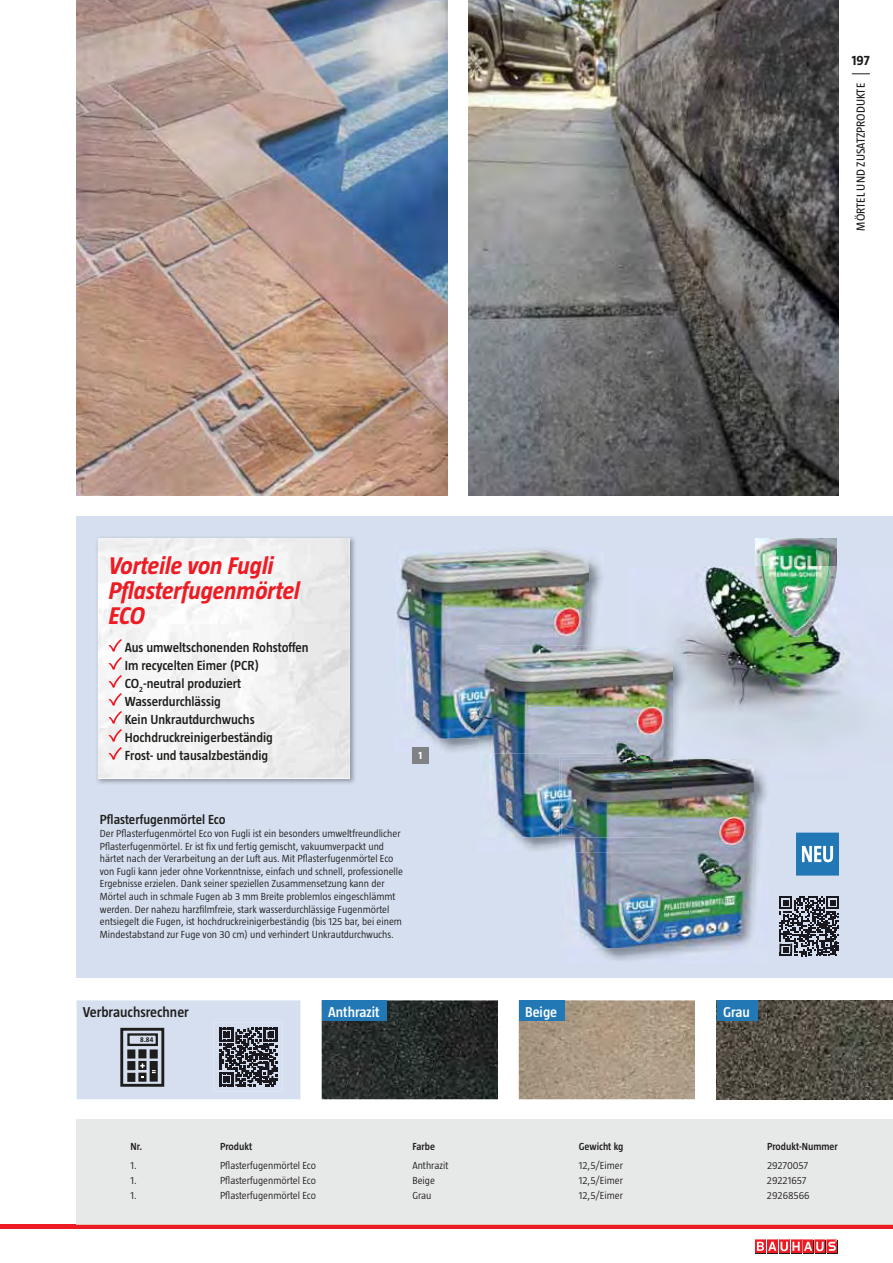
<style>
.page{position:relative;width:893px;height:1263px;background:#fff}
.page>*{position:absolute;margin:0;border:0;box-sizing:border-box;transform-origin:0 0}
.t1{font:italic 700 24.75px/25.2px "Taz";color:#ed1c24}
.t2{font:600 14.7px "Taz";color:#fff}
.t3{font:600 14.7px "Taz";color:#1d1d1b}
.t4{font:600 13.5px/18px "Taz";color:#1d1d1b}
.t5{font:700 13.5px "Taz";color:#1d1d1b}
.t6{font:12px "Taz";color:#1d1d1b}
.t7{font:700 10.8px "Taz";color:#fff}
.t8{font:300 10.5px/12.6px "Taz";color:#1d1d1b}
.t9{font:600 10.5px "Taz";color:#1d1d1b}
.t10{font:700 6.9px "Taz";color:#1d1d1b}
</style>
<div class="page">
<div style="left:77px;top:517px;width:816px;height:461px;background:#d6dfef"></div>
<img style="left:322px;top:1000px;width:176px;height:99px">
<img style="left:717px;top:1000px;width:176px;height:99px">
<img style="left:519px;top:1000px;width:176px;height:99px">
<hr style="left:0;top:1225px;width:893px;height:4px;background:#ed1c24">
<div style="left:77px;top:1120px;width:816px;height:105px;background:#e7e8e8"></div>
<hr style="left:77px;top:1225px;width:816px;height:1px;background:#e5c0b1">
<svg style="left:779px;top:896px;width:60px;height:61px"></svg>
<div style="left:797px;top:833px;width:41px;height:42px;background:#2178b5"></div>
<div style="left:796px;top:833px;width:43px;height:42px;border:2px solid #2178b5"></div>
<svg style="left:802px;top:846px;width:31px;height:16px"></svg>
<div style="left:322px;top:1000px;width:65px;height:21px;background:#2178b5"></div>
<div style="left:519px;top:1000px;width:46px;height:21px;background:#2178b5"></div>
<div style="left:717px;top:1000px;width:41px;height:21px;background:#2178b5"></div>
<img style="left:77px;top:0;width:370px;height:495px">
<img style="left:468px;top:0;width:371px;height:495px">
<img style="left:396px;top:549px;width:206px;height:204px">
<img style="left:397px;top:550px;width:192px;height:188px">
<img style="left:514px;top:648px;width:114px;height:203px">
<img style="left:477px;top:645px;width:112px;height:93px">
<img style="left:490px;top:649px;width:138px;height:188px">
<img style="left:480px;top:649px;width:124px;height:104px">
<img style="left:480px;top:649px;width:109px;height:89px">
<img style="left:597px;top:781px;width:169px;height:180px">
<img style="left:559px;top:837px;width:3px;height:14px">
<img style="left:559px;top:756px;width:69px;height:81px">
<img style="left:564px;top:781px;width:190px;height:167px">
<img style="left:562px;top:781px;width:125px;height:71px">
<img style="left:562px;top:759px;width:110px;height:78px">
<img style="left:673px;top:567px;width:174px;height:166px">
<img style="left:628px;top:645px;width:59px;height:114px">
<img style="left:628px;top:649px;width:44px;height:107px">
<img style="left:628px;top:759px;width:126px;height:22px">
<img style="left:755px;top:539px;width:82px;height:98px">
<div style="left:768px;top:1240px;width:10px;height:14px;background:#1d1d1b"></div>
<div style="left:827px;top:1240px;width:11px;height:14px;background:#1d1d1b"></div>
<div style="left:791px;top:1240px;width:11px;height:14px;background:#1d1d1b"></div>
<div style="left:803px;top:1240px;width:11px;height:14px;background:#1d1d1b"></div>
<div style="left:755px;top:1240px;width:11px;height:14px;background:#1d1d1b"></div>
<div style="left:780px;top:1240px;width:10px;height:14px;background:#1d1d1b"></div>
<div style="left:815px;top:1240px;width:11px;height:14px;background:#1d1d1b"></div>
<svg style="left:755px;top:1239px;width:82px;height:14px"></svg>
<svg style="left:77px;top:1000px;width:223px;height:99px;background:#b6bdca"></svg>
<svg style="left:852px;top:73px;width:18px;height:1px"></svg>
<img style="left:97px;top:537px;width:258px;height:247px">
<img style="left:98px;top:538px;width:252px;height:240px">
<svg style="left:108px;top:639px;width:14px;height:121px;background:#f3d5d6"></svg>
<div style="left:412px;top:747px;width:16px;height:16px;background:#808285"></div>
<p class="t5" style="left:852px;top:55px;width:19px">197</p>
<p class="t6" style="left:856px;top:231px;width:149px;rotate:-90deg">MÖRTEL UND ZUSATZPRODUKTE</p>
<h1 class="t1" style="left:109px;top:556px;width:193px">Vorteile von Fugli<br>Pflasterfugenmörtel<br>ECO</h1>
<p class="t4" style="left:125px;top:640px;width:185px">Aus umweltschonenden Rohstoffen<br>Im recycelten Eimer (PCR)<br>CO<sub>2</sub>-neutral produziert<br>Wasserdurchlässig<br>Kein Unkrautdurchwuchs<br>Hochdruckreinigerbeständig<br>Frost- und tausalzbeständig</p>
<p class="t7" style="left:419px;top:751px;width:5px">1</p>
<p class="t4" style="left:100px;top:812px;width:127px">Pflasterfugenmörtel Eco</p>
<p class="t8" style="left:100px;top:828px;width:305px">Der Pflasterfugenmörtel Eco von Fugli ist ein besonders umweltfreundlicher Pflasterfugenmörtel. Er ist fix und fertig gemischt, vakuumverpackt und härtet nach der Verarbeitung an der Luft aus. Mit Pflasterfugenmörtel Eco von Fugli kann jeder ohne Vorkenntnisse, einfach und schnell, professionelle Ergebnisse erzielen. Dank seiner speziellen Zusammensetzung kann der Mörtel auch in schmale Fugen ab 3 mm Breite problemlos eingeschlämmt werden. Der nahezu harzfilmfreie, stark wasserdurchlässige Fugenmörtel entsiegelt die Fugen, ist hochdruckreinigerbeständig (bis 125 bar, bei einem Mindestabstand zur Fuge von 30 cm) und verhindert Unkrautdurchwuchs.</p>
<h2 class="t3" style="left:83px;top:1006px;width:108px">Verbrauchsrechner</h2>
<p class="t10" style="left:140px;top:1037px;width:15px">8.84</p>
<h2 class="t2" style="left:328px;top:1006px;width:53px">Anthrazit</h2>
<h2 class="t2" style="left:525px;top:1006px;width:34px">Beige</h2>
<h2 class="t2" style="left:723px;top:1006px;width:28px">Grau</h2>
<p class="t9" style="left:131px;top:1142px;width:13px">Nr.</p>
<p class="t9" style="left:220px;top:1142px;width:34px">Produkt</p>
<p class="t9" style="left:412px;top:1142px;width:24px">Farbe</p>
<p class="t9" style="left:579px;top:1142px;width:46px">Gewicht kg</p>
<p class="t9" style="left:767px;top:1142px;width:72px">Produkt-Nummer</p>
<p class="t8" style="left:131px;top:1160px;width:8px">1.</p>
<p class="t8" style="left:220px;top:1160px;width:97px">Pflasterfugenmörtel Eco</p>
<p class="t8" style="left:412px;top:1160px;width:38px">Anthrazit</p>
<p class="t8" style="left:579px;top:1160px;width:46px">12,5/Eimer</p>
<p class="t8" style="left:767px;top:1160px;width:43px">29270057</p>
<p class="t8" style="left:131px;top:1175px;width:8px">1.</p>
<p class="t8" style="left:220px;top:1175px;width:97px">Pflasterfugenmörtel Eco</p>
<p class="t8" style="left:412px;top:1175px;width:24px">Beige</p>
<p class="t8" style="left:579px;top:1175px;width:46px">12,5/Eimer</p>
<p class="t8" style="left:767px;top:1175px;width:41px">29221657</p>
<p class="t8" style="left:130px;top:1190px;width:8px">1.</p>
<p class="t8" style="left:220px;top:1190px;width:97px">Pflasterfugenmörtel Eco</p>
<p class="t8" style="left:412px;top:1190px;width:21px">Grau</p>
<p class="t8" style="left:579px;top:1190px;width:46px">12,5/Eimer</p>
<p class="t8" style="left:767px;top:1190px;width:44px">29268566</p>
</div>
